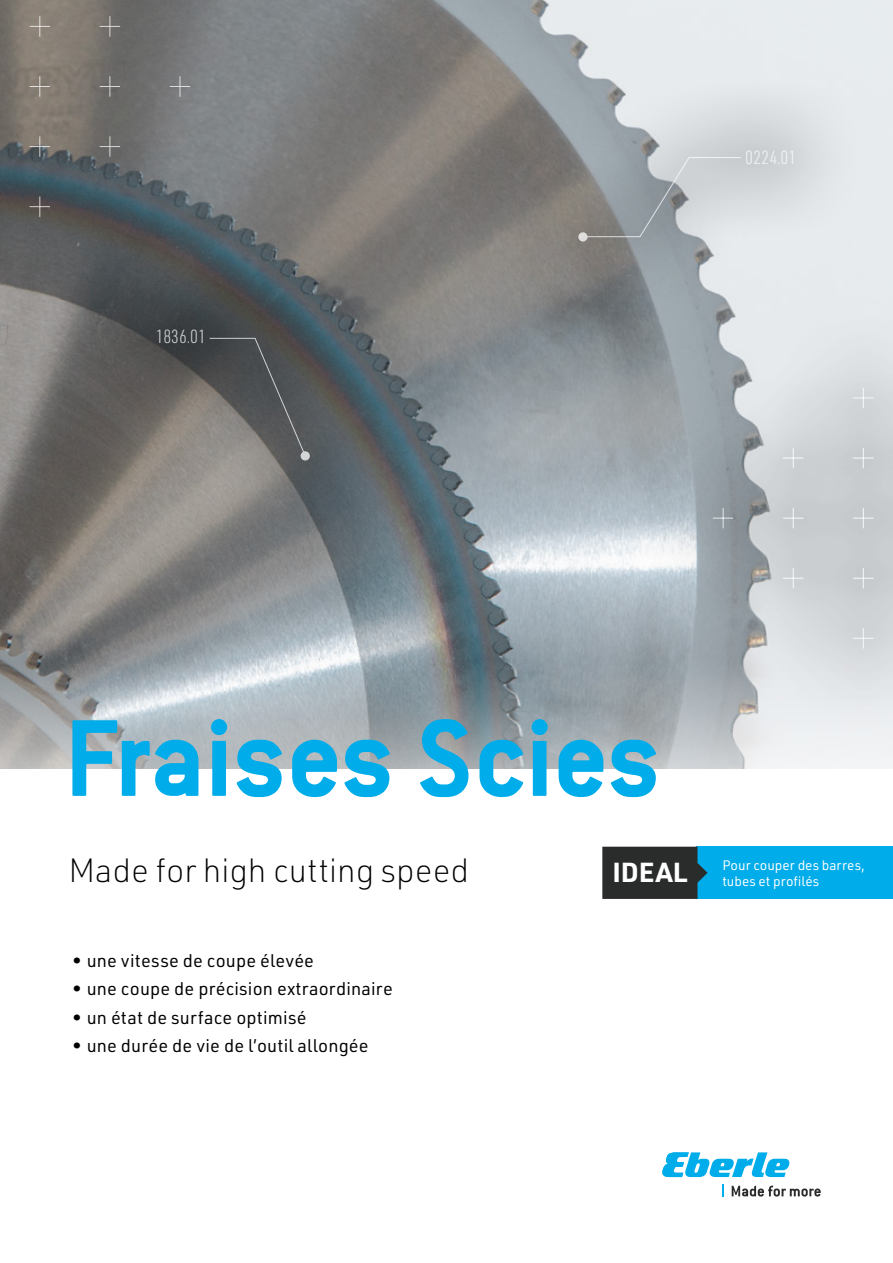
<style>
.page{position:relative;width:893px;height:1263px;background:#fff}
.page>*{position:absolute;margin:0;border:0;box-sizing:border-box;transform-origin:0 0}
.t1{font:120px "Eberle Conduit ITC Std Bold";color:#00ace9}
.t2{font:200 33px "URWDIN";color:#000}
.t3{font:700 27px "URWDIN";color:#fff}
.t4{font:300 18.6px "URWDIN Cond";color:#fff}
.t5{font:18px "URWDIN";letter-spacing:.01em;color:#000}
.t6{font:13.5px "URWDIN";color:#fff}
</style>
<div class="page">
<img style="left:0;top:0;width:893px;height:612px">
<svg style="left:0;top:612px;width:893px;height:157px"></svg>
<div style="left:630px;top:305px;width:263px;height:426px;background:#000;opacity:.8"></div>
<svg style="left:853px;top:388px;width:20px;height:20px"></svg>
<svg style="left:783px;top:448px;width:20px;height:20px"></svg>
<svg style="left:853px;top:448px;width:20px;height:20px"></svg>
<svg style="left:892px;top:448px;width:1px;height:20px"></svg>
<svg style="left:713px;top:508px;width:20px;height:20px"></svg>
<svg style="left:783px;top:508px;width:20px;height:20px"></svg>
<svg style="left:853px;top:508px;width:20px;height:20px"></svg>
<svg style="left:892px;top:508px;width:1px;height:20px"></svg>
<svg style="left:783px;top:568px;width:20px;height:20px"></svg>
<svg style="left:853px;top:568px;width:20px;height:20px"></svg>
<svg style="left:892px;top:568px;width:1px;height:20px"></svg>
<svg style="left:853px;top:628px;width:20px;height:20px"></svg>
<svg style="left:30px;top:0;width:20px;height:1px"></svg>
<svg style="left:0;top:16px;width:1px;height:21px"></svg>
<svg style="left:30px;top:16px;width:20px;height:21px"></svg>
<svg style="left:100px;top:16px;width:20px;height:21px"></svg>
<svg style="left:0;top:76px;width:1px;height:21px"></svg>
<svg style="left:30px;top:76px;width:20px;height:21px"></svg>
<svg style="left:100px;top:76px;width:20px;height:21px"></svg>
<svg style="left:170px;top:76px;width:20px;height:21px"></svg>
<svg style="left:0;top:136px;width:1px;height:21px"></svg>
<svg style="left:30px;top:136px;width:20px;height:21px"></svg>
<svg style="left:100px;top:136px;width:20px;height:21px"></svg>
<svg style="left:30px;top:196px;width:20px;height:21px"></svg>
<svg style="left:83px;top:252px;width:301px;height:282px"></svg>
<div style="left:301px;top:451px;width:9px;height:9px;background:#d4d4d5;border-radius:50%"></div>
<svg style="left:209px;top:337px;width:97px;height:120px"></svg>
<div style="left:504px;top:73px;width:365px;height:244px;background:#000;opacity:.5"></div>
<svg style="left:582px;top:157px;width:160px;height:81px"></svg>
<svg style="left:578px;top:232px;width:9px;height:10px"></svg>
<div style="left:697px;top:847px;width:196px;height:52px;background:#00ace9"></div>
<svg style="left:602px;top:847px;width:106px;height:52px"></svg>
<svg style="left:662px;top:1152px;width:128px;height:25px"></svg>
<svg style="left:732px;top:1185px;width:89px;height:11px"></svg>
<svg style="left:722px;top:1185px;width:1px;height:12px"></svg>
<p class="t4" style="left:155px;top:324px;width:52px">1836.01</p>
<p class="t4" style="left:746px;top:146px;width:52px">0224.01</p>
<h1 class="t1" style="left:64px;top:696px;width:598px">Fraises Scies</h1>
<h2 class="t2" style="left:68px;top:849px;width:402px">Made for high cutting speed</h2>
<p class="t5" style="left:72px;top:949px;width:243px">• une vitesse de coupe élevée</p>
<p class="t5" style="left:72px;top:977px;width:322px">• une coupe de précision extraordinaire</p>
<p class="t5" style="left:72px;top:1006px;width:236px">• un état de surface optimisé</p>
<p class="t5" style="left:72px;top:1034px;width:298px">• une durée de vie de l’outil allongée</p>
<h3 class="t3" style="left:612px;top:854px;width:77px">IDEAL</h3>
<p class="t6" style="left:722px;top:856px;width:144px">Pour couper des barres,</p>
<p class="t6" style="left:722px;top:872px;width:98px">tubes et profilés</p>
</div>
